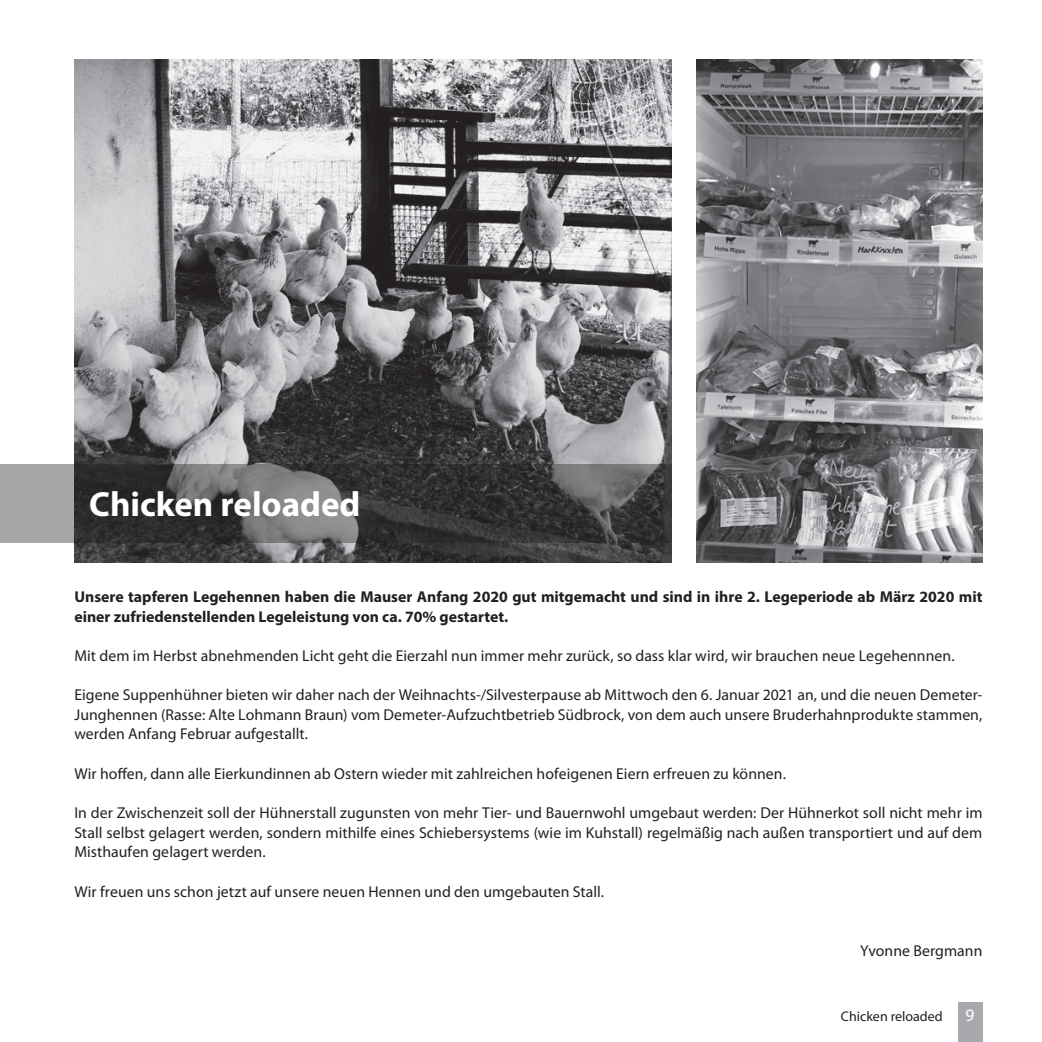
<style>
.page{position:relative;width:1042px;height:1042px;background:#fff}
.page>*{position:absolute;margin:0;border:0;box-sizing:border-box;transform-origin:0 0}
.t1{font:700 35px "Myriad Pro";color:#fff}
.t2{font:17.5px "Myriad Pro";color:#fff}
.t3{font:15.75px/19.6px "Myriad Pro";letter-spacing:.005em;color:#231f20;text-align:justify}
.t4{font:700 15.75px/19.6px "Myriad Pro";color:#231f20}
.t5{font:14px "Myriad Pro";color:#231f20}
</style>
<div class="page">
<img style="left:74px;top:60px;width:597px;height:503px">
<img style="left:696px;top:60px;width:286px;height:503px">
<svg style="left:0;top:464px;width:671px;height:79px;background:#514f51"></svg>
<div style="left:957px;top:1002px;width:25px;height:40px;background:#a8a9ad"></div>
<h1 class="t1" style="left:89px;top:481px;width:273px">Chicken reloaded</h1>
<p class="t4" style="left:74px;top:586px;width:909px">Unsere tapferen Legehennen haben die Mauser Anfang 2020 gut mitgemacht und sind in ihre 2. Legeperiode ab März 2020 mit einer zufriedenstellenden Legeleistung von ca. 70% gestartet.</p>
<p class="t3" style="left:74px;top:646px;width:881px">Mit dem im Herbst abnehmenden Licht geht die Eierzahl nun immer mehr zurück, so dass klar wird, wir brauchen neue Legehennnen.</p>
<p class="t3" style="left:74px;top:685px;width:909px">Eigene Suppenhühner bieten wir daher nach der Weihnachts-/Silvesterpause ab Mittwoch den 6. Januar 2021 an, und die neuen Demeter-Junghennen (Rasse: Alte Lohmann Braun) vom Demeter-Aufzuchtbetrieb Südbrock, von dem auch unsere Bruderhahnprodukte stammen, werden Anfang Februar aufgestallt.</p>
<p class="t3" style="left:74px;top:764px;width:713px">Wir hoffen, dann alle Eierkundinnen ab Ostern wieder mit zahlreichen hofeigenen Eiern erfreuen zu können.</p>
<p class="t3" style="left:74px;top:803px;width:909px">In der Zwischenzeit soll der Hühnerstall zugunsten von mehr Tier- und Bauernwohl umgebaut werden: Der Hühnerkot soll nicht mehr im Stall selbst gelagert werden, sondern mithilfe eines Schiebersystems (wie im Kuhstall) regelmäßig nach außen transportiert und auf dem Misthaufen gelagert werden.</p>
<p class="t3" style="left:74px;top:882px;width:531px">Wir freuen uns schon jetzt auf unsere neuen Hennen und den umgebauten Stall.</p>
<p class="t3" style="left:860px;top:941px;width:124px">Yvonne Bergmann</p>
<p class="t5" style="left:841px;top:1009px;width:103px">Chicken reloaded</p>
<p class="t2" style="left:965px;top:1006px;width:10px">9</p>
</div>
